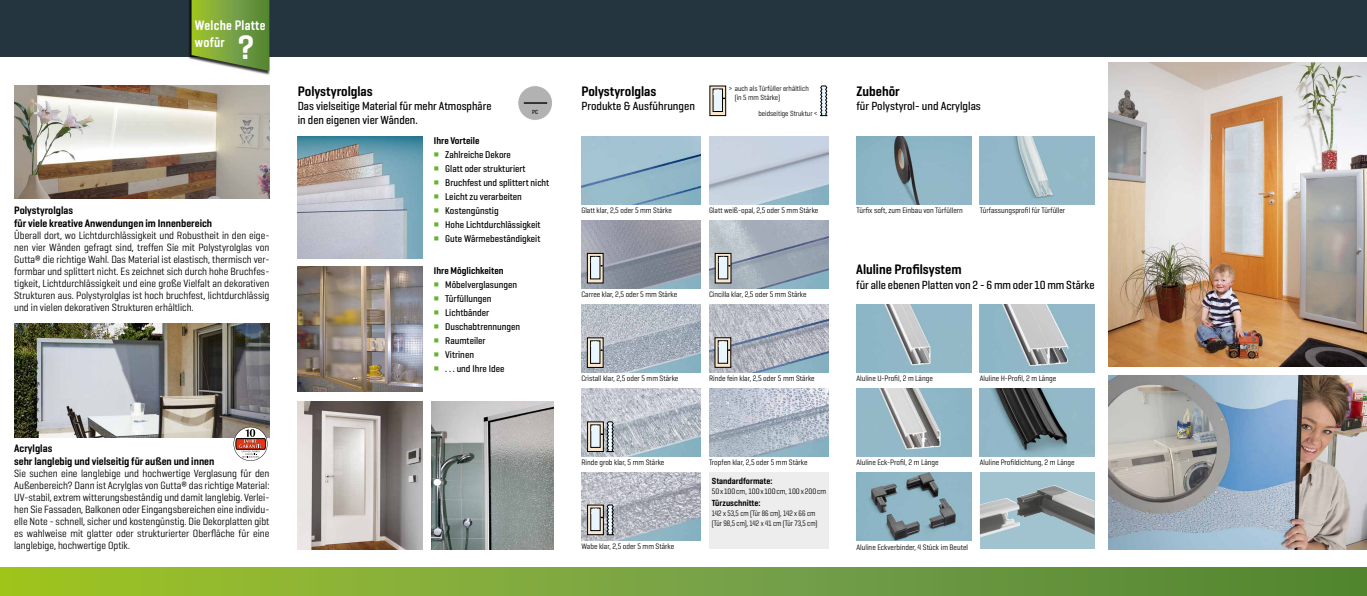
<style>
.page{position:relative;width:1367px;height:596px;background:#fff}
.page>*{position:absolute;margin:0;border:0;box-sizing:border-box;transform-origin:0 0}
.t1{font:600 34.6px "Geogrotesque Cond";color:#fff}
.t2{font:600 14px "Geogrotesque Cond";color:#000}
.t3{font:600 14px/17px "Geogrotesque Cond";letter-spacing:.02em;color:#fff;scale:.93 1}
.t4{font:500 12px/14.4px "Geogrotesque Cond";color:#000}
.t5{font:600 11px/13.2px "Geogrotesque Cond";color:#000}
.t6{font:10.7px/12px "Geogrotesque Cond";color:#000;text-align:justify}
.t7{font:500 10px "Geogrotesque Cond";color:#000}
.t8{font:600 10px "Geogrotesque Cond";color:#000}
.t9{font:600 9px "Geogrotesque Cond";color:#000}
.t10{font:8px "Geogrotesque Cond";color:#000}
.t11{font:8px/10px "Geogrotesque Cond";color:#000;scale:.92 1}
.t12{font:7.6px/9.1px "Geogrotesque Cond";color:#000}
.t13{font:500 6px "Geogrotesque Cond";color:#000}
.s1{color:#65b32e}
.s2{color:#fff}
</style>
<div class="page">
<svg style="left:0;top:567px;width:1366px;height:28px;background:#78a338"></svg>
<div style="left:0;top:0;width:1366px;height:57px;background:#24353f"></div>
<div style="left:709px;top:472px;width:119px;height:77px;background:#ededed"></div>
<svg style="left:820px;top:85px;width:7px;height:31px"></svg>
<svg style="left:709px;top:86px;width:17px;height:30px"></svg>
<div style="left:712px;top:89px;width:10px;height:23px;background:#eaf6fe"></div>
<svg style="left:713px;top:89px;width:12px;height:10px"></svg>
<img style="left:298px;top:266px;width:124px;height:125px">
<img style="left:298px;top:136px;width:124px;height:122px">
<img style="left:431px;top:401px;width:122px;height:148px">
<img style="left:298px;top:401px;width:124px;height:148px">
<img style="left:581px;top:304px;width:119px;height:68px">
<img style="left:709px;top:304px;width:119px;height:68px">
<img style="left:581px;top:388px;width:119px;height:68px">
<img style="left:581px;top:472px;width:119px;height:68px">
<img style="left:709px;top:388px;width:119px;height:68px">
<img style="left:1108px;top:62px;width:258px;height:304px">
<img style="left:581px;top:136px;width:119px;height:68px">
<img style="left:709px;top:136px;width:119px;height:68px">
<img style="left:856px;top:136px;width:115px;height:68px">
<img style="left:979px;top:136px;width:115px;height:68px">
<img style="left:856px;top:304px;width:115px;height:68px">
<img style="left:979px;top:304px;width:115px;height:68px">
<img style="left:856px;top:388px;width:115px;height:68px">
<img style="left:979px;top:388px;width:115px;height:68px">
<img style="left:856px;top:472px;width:115px;height:68px">
<div style="left:188px;top:0;width:82px;height:75px;background:#000;opacity:.8"></div>
<svg style="left:191px;top:0;width:78px;height:71px;background:#7ea446"></svg>
<img style="left:581px;top:220px;width:119px;height:68px">
<img style="left:709px;top:220px;width:119px;height:68px">
<svg style="left:587px;top:253px;width:16px;height:30px"></svg>
<div style="left:590px;top:256px;width:10px;height:23px;background:#eaf6fe;border:1px solid #000"></div>
<svg style="left:591px;top:256px;width:12px;height:10px"></svg>
<svg style="left:715px;top:253px;width:16px;height:30px"></svg>
<div style="left:718px;top:256px;width:10px;height:23px;background:#eaf6fe;border:1px solid #000"></div>
<svg style="left:718px;top:256px;width:12px;height:10px"></svg>
<img style="left:14px;top:85px;width:255px;height:113px">
<img style="left:14px;top:323px;width:255px;height:114px">
<svg style="left:233px;top:426px;width:34px;height:34px"></svg>
<div style="left:517px;top:86px;width:35px;height:34px;background:#b3b2b2;border-radius:50%"></div>
<div style="left:517px;top:85px;width:36px;height:36px;border:1px solid #fff;border-radius:50%"></div>
<hr style="left:524px;top:102px;width:23px;height:2px;background:#000">
<svg style="left:587px;top:337px;width:16px;height:30px"></svg>
<div style="left:590px;top:340px;width:10px;height:23px;background:#eaf6fe;border:1px solid #000"></div>
<svg style="left:591px;top:341px;width:12px;height:10px"></svg>
<svg style="left:714px;top:337px;width:17px;height:30px"></svg>
<div style="left:718px;top:340px;width:9px;height:23px;background:#eaf6fe"></div>
<svg style="left:718px;top:341px;width:12px;height:9px"></svg>
<div style="left:587px;top:504px;width:16px;height:30px;background:#f9e7cd"></div>
<div style="left:587px;top:504px;width:16px;height:30px;border:1px solid #000"></div>
<div style="left:590px;top:507px;width:10px;height:23px;background:#43403b"></div>
<div style="left:587px;top:421px;width:16px;height:30px;background:#f9e7cd"></div>
<div style="left:587px;top:421px;width:16px;height:30px;border:1px solid #000"></div>
<div style="left:590px;top:424px;width:10px;height:23px;background:#43403b"></div>
<svg style="left:591px;top:504px;width:23px;height:31px"></svg>
<svg style="left:591px;top:421px;width:23px;height:31px"></svg>
<div style="left:979px;top:472px;width:115px;height:77px;background:#a1c3cf"></div>
<img style="left:979px;top:485px;width:115px;height:52px">
<img style="left:1108px;top:375px;width:258px;height:174px">
<h2 class="t3" style="left:195px;top:17px;width:77px">Welche Platte wofür</h2>
<h1 class="t1" style="left:238px;top:26px;width:17px">?</h1>
<p class="t5" style="left:14px;top:203px;width:199px">Polystyrolglas<br>für viele kreative Anwendungen im Innenbereich</p>
<p class="t6" style="left:14px;top:229px;width:257px">Überall dort, wo Lichtdurchlässigkeit und Robustheit in den eige&shy;nen vier Wänden gefragt sind, treffen Sie mit Polystyrolglas von Gutta® die richtige Wahl. Das Material ist elastisch, thermisch ver&shy;formbar und splittert nicht. Es zeichnet sich durch hohe Bruchfes&shy;tigkeit, Lichtdurchlässigkeit und eine große Vielfalt an dekorativen Strukturen aus. Polystyrolglas ist hoch bruchfest, lichtdurchlässig und in vielen dekorativen Strukturen erhältlich.</p>
<p class="t5" style="left:14px;top:441px;width:202px">Acrylglas<br>sehr langlebig und vielseitig für außen und innen</p>
<p class="t6" style="left:14px;top:467px;width:257px">Sie suchen eine langlebige und hochwertige Verglasung für den Außenbereich? Dann ist Acrylglas von Gutta® das richtige Material:<br>UV-stabil, extrem witterungsbeständig und damit langlebig. Verlei&shy;hen Sie Fassaden, Balkonen oder Eingangsbereichen eine individu&shy;elle Note - schnell, sicher und kostengünstig. Die Dekorplatten gibt es wahlweise mit glatter oder strukturierter Oberfläche für eine langlebige, hochwertige Optik.</p>
<h2 class="t2" style="left:298px;top:82px;width:76px">Polystyrolglas</h2>
<p class="t4" style="left:298px;top:98px;width:195px">Das vielseitige Material für mehr Atmosphäre in den eigenen vier Wänden.</p>
<p class="t13" style="left:532px;top:108px;width:7px">PC</p>
<p class="t8" style="left:434px;top:134px;width:47px">Ihre Vorteile</p>
<p class="t7" style="left:434px;top:148px;width:79px"><span class="s1">■</span> Zahlreiche Dekore</p>
<p class="t7" style="left:434px;top:162px;width:93px"><span class="s1">■</span> Glatt oder strukturiert</p>
<p class="t7" style="left:434px;top:176px;width:117px"><span class="s1">■</span> Bruchfest und splittert nicht</p>
<p class="t7" style="left:434px;top:190px;width:89px"><span class="s1">■</span> Leicht zu verarbeiten</p>
<p class="t7" style="left:434px;top:204px;width:66px"><span class="s1">■</span> Kostengünstig</p>
<p class="t7" style="left:434px;top:218px;width:108px"><span class="s1">■</span> Hohe Lichtdurchlässigkeit</p>
<p class="t7" style="left:434px;top:232px;width:108px"><span class="s1">■</span> Gute Wärmebeständigkeit</p>
<p class="t8" style="left:434px;top:264px;width:71px">Ihre Möglichkeiten</p>
<p class="t7" style="left:434px;top:278px;width:85px"><span class="s1">■</span> Möbelverglasungen</p>
<p class="t7" style="left:434px;top:292px;width:59px"><span class="s1">■</span> Türfüllungen</p>
<p class="t7" style="left:434px;top:306px;width:57px"><span class="s1">■</span> Lichtbänder</p>
<p class="t7" style="left:434px;top:320px;width:88px"><span class="s1">■</span> Duschabtrennungen</p>
<p class="t7" style="left:434px;top:334px;width:53px"><span class="s1">■</span> Raumteiler</p>
<p class="t7" style="left:434px;top:348px;width:42px"><span class="s1">■</span> Vitrinen</p>
<p class="t7" style="left:434px;top:362px;width:72px"><span class="s1">■</span> . . . und Ihre Idee</p>
<h2 class="t2" style="left:581px;top:82px;width:76px">Polystyrolglas</h2>
<p class="t4" style="left:581px;top:98px;width:115px">Produkte &amp; Ausführungen</p>
<p class="t12" style="left:734px;top:83px;width:76px;text-indent:-6px">&gt; auch als Türfüller erhältlich (in 5 mm Stärke)</p>
<p class="t12" style="left:758px;top:108px;width:60px">beidseitige Struktur &lt;</p>
<h2 class="t2" style="left:856px;top:82px;width:45px">Zubehör</h2>
<p class="t4" style="left:856px;top:98px;width:126px">für Polystyrol- und Acrylglas</p>
<p class="t10" style="left:581px;top:205px;width:92px">Glatt klar, 2,5 oder 5 mm Stärke</p>
<p class="t10" style="left:709px;top:205px;width:111px"><span class="s2">Glatt weiß-opal</span>, 2,5 oder 5 mm Stärke</p>
<p class="t10" style="left:581px;top:289px;width:97px">Carree klar, 2,5 oder 5 mm Stärke</p>
<p class="t10" style="left:709px;top:289px;width:99px"><span class="s2">Cincilla klar</span>, 2,5 oder 5 mm Stärke</p>
<p class="t10" style="left:856px;top:205px;width:108px">Türfix soft, zum Einbau von Türfüllern</p>
<p class="t10" style="left:979px;top:205px;width:87px">Türfassungsprofil für Türfüller</p>
<h2 class="t2" style="left:856px;top:260px;width:107px">Aluline Profilsystem</h2>
<p class="t4" style="left:856px;top:277px;width:240px">für alle ebenen Platten von 2 - 6 mm oder 10 mm Stärke</p>
<p class="t10" style="left:581px;top:373px;width:98px">Cristall klar, 2,5 oder 5 mm Stärke</p>
<p class="t10" style="left:709px;top:373px;width:107px">Rinde fein klar, 2,5 oder 5 mm Stärke</p>
<p class="t10" style="left:856px;top:373px;width:78px">Aluline U-Profil, 2 m Länge</p>
<p class="t10" style="left:979px;top:373px;width:78px">Aluline H-Profil, 2 m Länge</p>
<p class="t10" style="left:581px;top:457px;width:84px">Rinde grob klar, 5 mm Stärke</p>
<p class="t10" style="left:709px;top:457px;width:100px">Tropfen klar, 2,5 oder 5 mm Stärke</p>
<p class="t10" style="left:856px;top:457px;width:84px">Aluline Eck-Profil, 2 m Länge</p>
<p class="t10" style="left:979px;top:457px;width:96px">Aluline Profildichtung, 2 m Länge</p>
<p class="t9" style="left:711px;top:474px;width:62px">Standardformate:</p>
<p class="t10" style="left:711px;top:485px;width:116px">50x100cm, 100x100cm, 100x200cm</p>
<p class="t9" style="left:711px;top:497px;width:50px">Türzuschnitte:</p>
<p class="t11" style="left:711px;top:507px;width:116px">142 x 53,5 cm (Tür 86 cm), 142 x 66 cm (Tür 98,5 cm), 142 x 41 cm (Tür 73,5 cm)</p>
<p class="t10" style="left:581px;top:541px;width:94px">Wabe klar, 2,5 oder 5 mm Stärke</p>
<p class="t10" style="left:856px;top:541px;width:113px">Aluline Eckverbinder, 4 Stück im Beutel</p>
</div>
